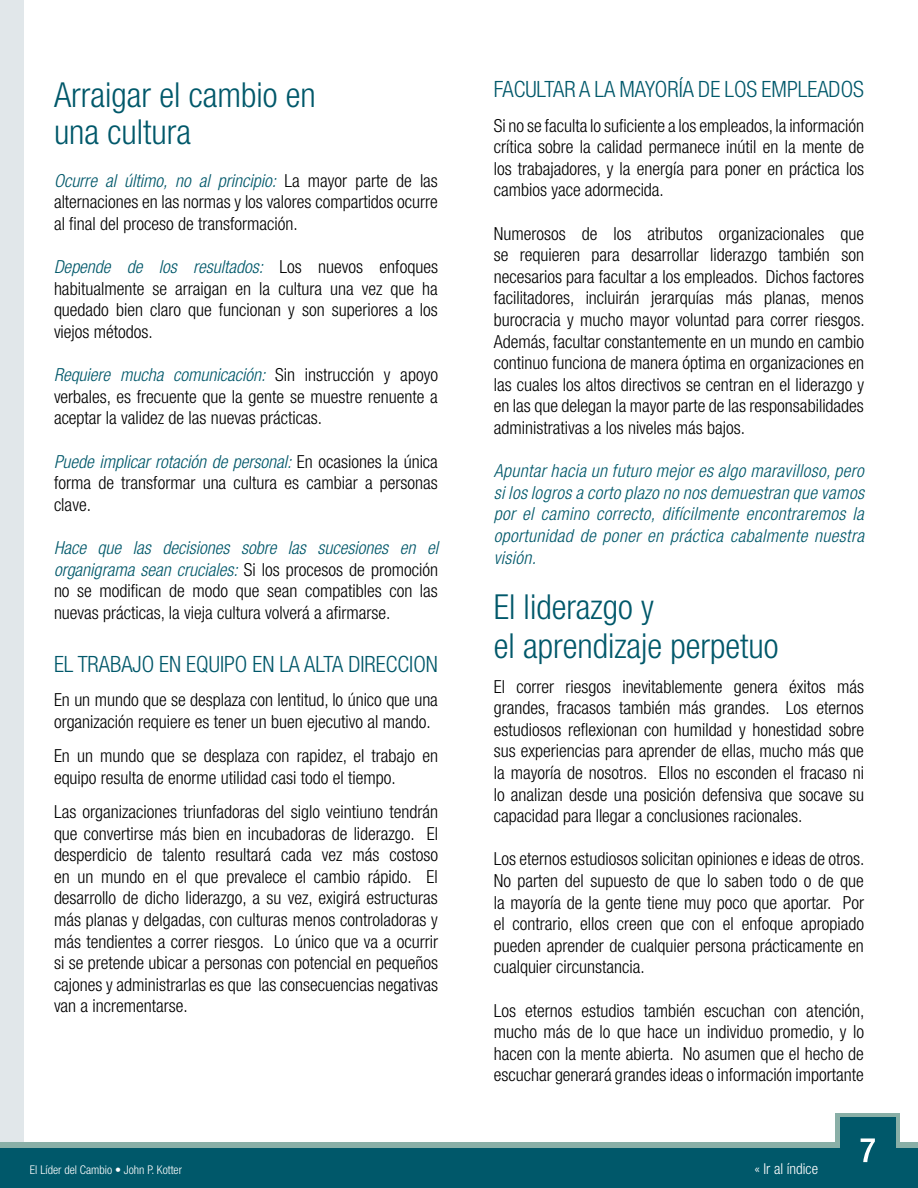
<style>
.page{position:relative;width:918px;height:1188px;background:#fff}
.page>*{position:absolute;margin:0;border:0;box-sizing:border-box;transform-origin:0 0}
.t1{font:300 condensed 34.5px/36.6px "Helvetica Neue";color:#00586a}
.t2{font:300 condensed 22.5px "Helvetica Neue";color:#00586a}
.t3{font:300 condensed 18px/21.6px "Helvetica Neue";color:#000;text-align:justify}
.t4{font:italic 300 condensed 18px/21.6px "Helvetica Neue";letter-spacing:.02em;color:#00586a;text-align:justify}
.t5{font:300 condensed 15px "Helvetica Neue";color:#fff}
.t6{font:300 condensed 12px "Helvetica Neue";color:#fff}
.s1{font-style:italic;color:#00586a}
</style>
<div class="page">
<div style="left:0;top:0;width:24px;height:1188px;background:#e1e7ea"></div>
<div style="left:0;top:1143px;width:918px;height:41px;background:linear-gradient(to right,#89afa7,#89afa7)"></div>
<div style="left:0;top:1149px;width:918px;height:39px;background:#00586a"></div>
<div style="left:836px;top:1114px;width:64px;height:34px;background:linear-gradient(to right,#89afa7,#89afa7)"></div>
<div style="left:840px;top:1118px;width:56px;height:70px;background:#00586a"></div>
<svg style="left:861px;top:1138px;width:14px;height:24px"></svg>
<h1 class="t1" style="left:54px;top:76px;width:263px">Arraigar el cambio en una cultura</h1>
<p class="t3" style="left:54px;top:169px;width:385px"><span class="s1">Ocurre al último, no al principio:</span> La mayor parte de las alternaciones en las normas y los valores compartidos ocurre al final del proceso de transformación.</p>
<p class="t3" style="left:54px;top:256px;width:386px"><span class="s1">Depende de los resultados:</span> Los nuevos enfoques habitualmente se arraigan en la cultura una vez que ha quedado bien claro que funcionan y son superiores a los viejos métodos.</p>
<p class="t3" style="left:54px;top:364px;width:386px"><span class="s1">Requiere mucha comunicación:</span> Sin instrucción y apoyo verbales, es frecuente que la gente se muestre renuente a aceptar la validez de las nuevas prácticas.</p>
<p class="t3" style="left:54px;top:450px;width:385px"><span class="s1">Puede implicar rotación de personal:</span> En ocasiones la única forma de transformar una cultura es cambiar a personas clave.</p>
<p class="t3" style="left:54px;top:537px;width:386px"><span class="s1">Hace que las decisiones sobre las sucesiones en el organigrama sean cruciales:</span> Si los procesos de promoción no se modifican de modo que sean compatibles con las nuevas prácticas, la vieja cultura volverá a afirmarse.</p>
<p class="t2" style="left:54px;top:651px;width:385px">EL TRABAJO EN EQUIPO EN LA ALTA DIRECCION</p>
<p class="t3" style="left:54px;top:689px;width:385px">En un mundo que se desplaza con lentitud, lo único que una organización requiere es tener un buen ejecutivo al mando.</p>
<p class="t3" style="left:54px;top:745px;width:386px">En un mundo que se desplaza con rapidez, el trabajo en equipo resulta de enorme utilidad casi todo el tiempo.</p>
<p class="t3" style="left:54px;top:801px;width:386px">Las organizaciones triunfadoras del siglo veintiuno tendrán que convertirse más bien en incubadoras de liderazgo. El desperdicio de talento resultará cada vez más costoso en un mundo en el que prevalece el cambio rápido. El desarrollo de dicho liderazgo, a su vez, exigirá estructuras más planas y delgadas, con culturas menos controladoras y más tendientes a correr riesgos. Lo único que va a ocurrir si se pretende ubicar a personas con potencial en pequeños cajones y administrarlas es que las consecuencias negativas van a incrementarse.</p>
<p class="t2" style="left:494px;top:77px;width:372px">FACULTAR A LA MAYORÍA DE LOS EMPLEADOS</p>
<p class="t3" style="left:494px;top:114px;width:372px">Si no se faculta lo suficiente a los empleados, la información crítica sobre la calidad permanece inútil en la mente de los trabajadores, y la energía para poner en práctica los cambios yace adormecida.</p>
<p class="t3" style="left:494px;top:222px;width:372px">Numerosos de los atributos organizacionales que se requieren para desarrollar liderazgo también son necesarios para facultar a los empleados. Dichos factores facilitadores, incluirán jerarquías más planas, menos burocracia y mucho mayor voluntad para correr riesgos.<br>Además, facultar constantemente en un mundo en cambio continuo funciona de manera óptima en organizaciones en las cuales los altos directivos se centran en el liderazgo y en las que delegan la mayor parte de las responsabilidades administrativas a los niveles más bajos.</p>
<p class="t4" style="left:494px;top:460px;width:372px">Apuntar hacia un futuro mejor es algo maravilloso, pero si los logros a corto plazo no nos demuestran que vamos por el camino correcto, difícilmente encontraremos la oportunidad de poner en práctica cabalmente nuestra visión.</p>
<h1 class="t1" style="left:494px;top:587px;width:286px;line-height:39.6px">El liderazgo y<br>el aprendizaje perpetuo</h1>
<p class="t3" style="left:494px;top:675px;width:372px">El correr riesgos inevitablemente genera éxitos más grandes, fracasos también más grandes. Los eternos estudiosos reflexionan con humildad y honestidad sobre sus experiencias para aprender de ellas, mucho más que la mayoría de nosotros. Ellos no esconden el fracaso ni lo analizan desde una posición defensiva que socave su capacidad para llegar a conclusiones racionales.</p>
<p class="t3" style="left:494px;top:848px;width:372px">Los eternos estudiosos solicitan opiniones e ideas de otros.<br>No parten del supuesto de que lo saben todo o de que la mayoría de la gente tiene muy poco que aportar. Por el contrario, ellos creen que con el enfoque apropiado pueden aprender de cualquier persona prácticamente en cualquier circunstancia.</p>
<p class="t3" style="left:494px;top:999px;width:372px">Los eternos estudios también escuchan con atención, mucho más de lo que hace un individuo promedio, y lo hacen con la mente abierta. No asumen que el hecho de escuchar generará grandes ideas o información importante</p>
<p class="t6" style="left:30px;top:1162px;width:154px">El Líder del Cambio • John P. Kotter</p>
<p class="t5" style="left:754px;top:1160px;width:65px">« Ir al índice</p>
</div>
